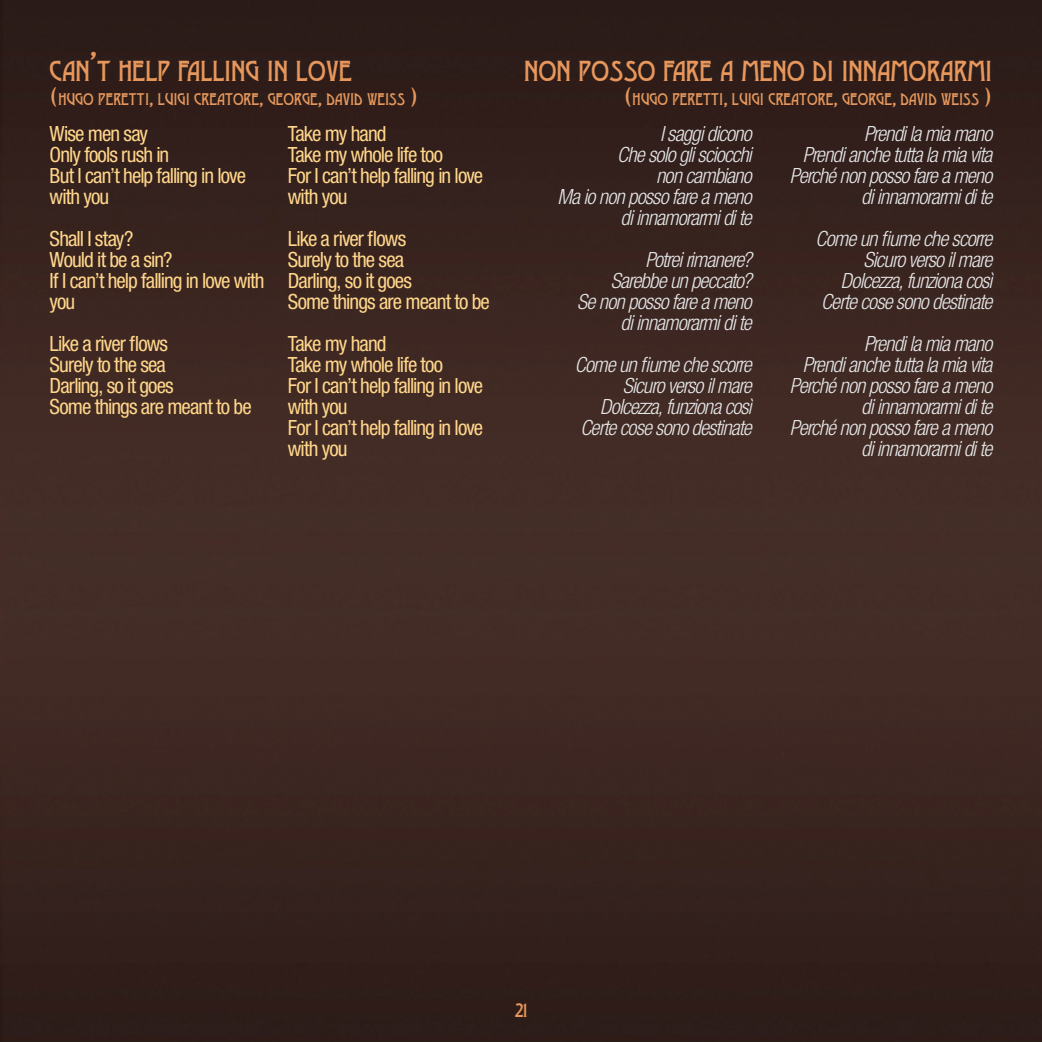
<style>
.page{position:relative;width:1042px;height:1042px;background:#fff}
.page>*{position:absolute;margin:0;border:0;box-sizing:border-box;transform-origin:0 0}
.t1{font:29.4px "Quaint Gothic SGOT";color:#e7975c}
.t2{font:italic 300 condensed 21px/21px "Helvetica Neue LT Std";letter-spacing:-.04em;color:#e4e5e6;text-align:right}
.t3{font:condensed 21px/21px "Helvetica Neue LT Std";letter-spacing:-.04em;color:#ffd68b}
.t4{font:21px "Quaint Gothic SGOT";color:#e7975c}
.t5{font:17.15px "Quaint Gothic SGOT";color:#e7975c}
.s1{font-size:42px}
.s2{font-size:24.5px}
</style>
<div class="page">
<img style="left:0;top:0;width:1041px;height:1041px">
<h1 class="t1" style="left:50px;top:52px;width:304px">CAN<span class="s1">’</span>T HELP FALLING IN LOVE</h1>
<h1 class="t1" style="left:524px;top:52px;width:470px">NON POSSO FARE A MENO DI INNAMORARMI</h1>
<p class="t5" style="left:50px;top:88px;width:370px"><span class="s2">(</span>HUGO PERETTI<span class="s2">,</span> LUIGI CREATORE<span class="s2">,</span> GEORGE<span class="s2">,</span> DAVID WEISS <span class="s2">)</span></p>
<p class="t5" style="left:624px;top:88px;width:370px"><span class="s2">(</span>HUGO PERETTI<span class="s2">,</span> LUIGI CREATORE<span class="s2">,</span> GEORGE<span class="s2">,</span> DAVID WEISS <span class="s2">)</span></p>
<p class="t3" style="left:50px;top:122px;width:198px">Wise men say<br>Only fools rush in<br>But I can’t help falling in love with you</p>
<p class="t3" style="left:50px;top:227px;width:216px">Shall I stay?<br>Would it be a sin?<br>If I can’t help falling in love with you</p>
<p class="t3" style="left:50px;top:332px;width:204px">Like a river flows<br>Surely to the sea<br>Darling, so it goes<br>Some things are meant to be</p>
<p class="t3" style="left:288px;top:122px;width:197px">Take my hand<br>Take my whole life too<br>For I can’t help falling in love with you</p>
<p class="t3" style="left:288px;top:227px;width:204px">Like a river flows<br>Surely to the sea<br>Darling, so it goes<br>Some things are meant to be</p>
<p class="t3" style="left:288px;top:332px;width:197px">Take my hand<br>Take my whole life too<br>For I can’t help falling in love with you<br>For I can’t help falling in love with you</p>
<p class="t2" style="left:557px;top:123px;width:196px">I saggi dicono<br>Che solo gli sciocchi<br>non cambiano<br>Ma io non posso fare a meno di innamorarmi di te</p>
<p class="t2" style="left:577px;top:249px;width:176px">Potrei rimanere?<br>Sarebbe un peccato?<br>Se non posso fare a meno di innamorarmi di te</p>
<p class="t2" style="left:575px;top:354px;width:178px">Come un fiume che scorre<br>Sicuro verso il mare<br>Dolcezza, funziona così<br>Certe cose sono destinate</p>
<p class="t2" style="left:790px;top:123px;width:204px">Prendi la mia mano<br>Prendi anche tutta la mia vita<br>Perché non posso fare a meno di innamorarmi di te</p>
<p class="t2" style="left:815px;top:228px;width:178px">Come un fiume che scorre<br>Sicuro verso il mare<br>Dolcezza, funziona così<br>Certe cose sono destinate</p>
<p class="t2" style="left:790px;top:333px;width:204px">Prendi la mia mano<br>Prendi anche tutta la mia vita<br>Perché non posso fare a meno di innamorarmi di te<br>Perché non posso fare a meno di innamorarmi di te</p>
<p class="t4" style="left:514px;top:996px;width:14px">21</p>
</div>
